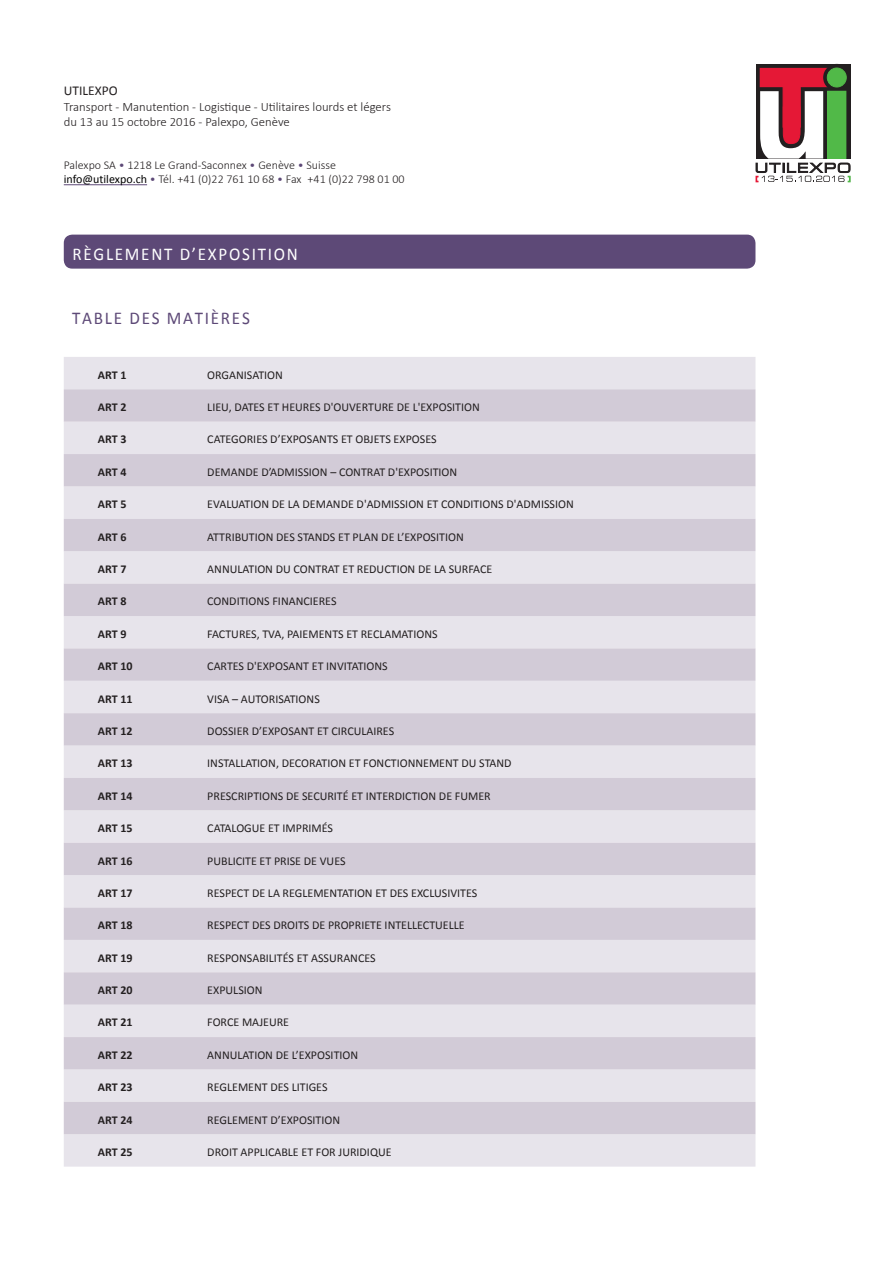
<style>
.page{position:relative;width:893px;height:1263px;background:#fff}
.page>*{position:absolute;margin:0;border:0;box-sizing:border-box;transform-origin:0 0}
.t1{font:18px "Calibri";letter-spacing:.1em;color:#fff;scale:.95 1}
.t2{font:18px "Calibri";letter-spacing:.1em;color:#5d4977;scale:.95 1}
.t3{font:13.5px "Calibri";color:#231f20}
.t4{font:300 12.75px/15.3px "Calibri";color:#231f20}
.t5{font:12px "Calibri";color:#231f20}
.t6{font:700 12px "Calibri";color:#231f20}
.t7{font:300 12px/14.4px "Calibri";color:#231f20}
.s1{color:#5d4977}
.s2{font-weight:400;color:#000}
</style>
<div class="page">
<div style="left:64px;top:357px;width:691px;height:809px;background:#e7e4eb"></div>
<svg style="left:64px;top:389px;width:691px;height:745px;background:#dcd7e0"></svg>
<div style="left:64px;top:235px;width:691px;height:34px;background:#5d4977;border-radius:9px"></div>
<svg style="left:756px;top:64px;width:94px;height:17px"></svg>
<div style="left:760px;top:68px;width:77px;height:19px;background:#e51836"></div>
<svg style="left:825px;top:66px;width:23px;height:23px"></svg>
<div style="left:823px;top:64px;width:27px;height:27px;border:4px solid #231f20;border-radius:50%"></div>
<div style="left:827px;top:68px;width:19px;height:19px;background:#51b948;border-radius:50%"></div>
<div style="left:827px;top:68px;width:19px;height:19px;border:1px solid #51b948;border-radius:50%"></div>
<svg style="left:755px;top:81px;width:95px;height:102px"></svg>
<hr style="left:64px;top:184px;width:83px;height:1px;background:#5d4977">
<p class="t3" style="left:64px;top:82px;width:55px">UTILEXPO</p>
<p class="t4" style="left:64px;top:98px;width:329px">Transport - Manutention - Logistique - Utilitaires lourds et légers du 13 au 15 octobre 2016 - Palexpo, Genève</p>
<p class="t7" style="left:64px;top:157px;width:342px">Palexpo SA <span class="s1">•</span> 1218 Le Grand-Saconnex <span class="s1">•</span> Genève <span class="s1">•</span> Suisse <span class="s2">info@utilexpo.ch</span> <span class="s1">•</span> Tél. +41 (0)22 761 10 68 <span class="s1">•</span> Fax +41 (0)22 798 01 00</p>
<h1 class="t1" style="left:72px;top:242px;width:239px">RÈGLEMENT D’EXPOSITION</h1>
<h1 class="t2" style="left:72px;top:307px;width:188px">TABLE DES MATIÈRES</h1>
<p class="t6" style="left:98px;top:367px;width:30px">ART 1</p>
<p class="t5" style="left:207px;top:367px;width:77px">ORGANISATION</p>
<p class="t6" style="left:98px;top:400px;width:30px">ART 2</p>
<p class="t5" style="left:207px;top:400px;width:274px">LIEU, DATES ET HEURES D'OUVERTURE DE L'EXPOSITION</p>
<p class="t6" style="left:98px;top:432px;width:30px">ART 3</p>
<p class="t5" style="left:207px;top:432px;width:231px">CATEGORIES D’EXPOSANTS ET OBJETS EXPOSES</p>
<p class="t6" style="left:98px;top:464px;width:30px">ART 4</p>
<p class="t5" style="left:207px;top:464px;width:252px">DEMANDE D’ADMISSION – CONTRAT D'EXPOSITION</p>
<p class="t6" style="left:98px;top:497px;width:30px">ART 5</p>
<p class="t5" style="left:207px;top:497px;width:368px">EVALUATION DE LA DEMANDE D'ADMISSION ET CONDITIONS D'ADMISSION</p>
<p class="t6" style="left:98px;top:529px;width:30px">ART 6</p>
<p class="t5" style="left:207px;top:529px;width:258px">ATTRIBUTION DES STANDS ET PLAN DE L’EXPOSITION</p>
<p class="t6" style="left:98px;top:562px;width:30px">ART 7</p>
<p class="t5" style="left:207px;top:562px;width:287px">ANNULATION DU CONTRAT ET REDUCTION DE LA SURFACE</p>
<p class="t6" style="left:98px;top:594px;width:30px">ART 8</p>
<p class="t5" style="left:207px;top:594px;width:131px">CONDITIONS FINANCIERES</p>
<p class="t6" style="left:98px;top:626px;width:30px">ART 9</p>
<p class="t5" style="left:207px;top:626px;width:232px">FACTURES, TVA, PAIEMENTS ET RECLAMATIONS</p>
<p class="t6" style="left:98px;top:659px;width:36px">ART 10</p>
<p class="t5" style="left:207px;top:659px;width:182px">CARTES D'EXPOSANT ET INVITATIONS</p>
<p class="t6" style="left:98px;top:691px;width:36px">ART 11</p>
<p class="t5" style="left:207px;top:691px;width:114px">VISA – AUTORISATIONS</p>
<p class="t6" style="left:98px;top:723px;width:36px">ART 12</p>
<p class="t5" style="left:207px;top:723px;width:188px">DOSSIER D’EXPOSANT ET CIRCULAIRES</p>
<p class="t6" style="left:98px;top:756px;width:36px">ART 13</p>
<p class="t5" style="left:207px;top:756px;width:306px">INSTALLATION, DECORATION ET FONCTIONNEMENT DU STAND</p>
<p class="t6" style="left:98px;top:788px;width:36px">ART 14</p>
<p class="t5" style="left:207px;top:788px;width:285px">PRESCRIPTIONS DE SECURITÉ ET INTERDICTION DE FUMER</p>
<p class="t6" style="left:98px;top:821px;width:36px">ART 15</p>
<p class="t5" style="left:207px;top:821px;width:127px">CATALOGUE ET IMPRIMÉS</p>
<p class="t6" style="left:98px;top:853px;width:36px">ART 16</p>
<p class="t5" style="left:207px;top:853px;width:140px">PUBLICITE ET PRISE DE VUES</p>
<p class="t6" style="left:98px;top:885px;width:36px">ART 17</p>
<p class="t5" style="left:207px;top:885px;width:272px">RESPECT DE LA REGLEMENTATION ET DES EXCLUSIVITES</p>
<p class="t6" style="left:98px;top:918px;width:36px">ART 18</p>
<p class="t5" style="left:207px;top:918px;width:259px">RESPECT DES DROITS DE PROPRIETE INTELLECTUELLE</p>
<p class="t6" style="left:98px;top:950px;width:36px">ART 19</p>
<p class="t5" style="left:207px;top:950px;width:170px">RESPONSABILITÉS ET ASSURANCES</p>
<p class="t6" style="left:98px;top:983px;width:36px">ART 20</p>
<p class="t5" style="left:207px;top:983px;width:57px">EXPULSION</p>
<p class="t6" style="left:98px;top:1015px;width:36px">ART 21</p>
<p class="t5" style="left:207px;top:1015px;width:83px">FORCE MAJEURE</p>
<p class="t6" style="left:98px;top:1047px;width:36px">ART 22</p>
<p class="t5" style="left:207px;top:1047px;width:152px">ANNULATION DE L’EXPOSITION</p>
<p class="t6" style="left:98px;top:1080px;width:36px">ART 23</p>
<p class="t5" style="left:207px;top:1080px;width:122px">REGLEMENT DES LITIGES</p>
<p class="t6" style="left:98px;top:1112px;width:36px">ART 24</p>
<p class="t5" style="left:207px;top:1112px;width:134px">REGLEMENT D’EXPOSITION</p>
<p class="t6" style="left:98px;top:1144px;width:36px">ART 25</p>
<p class="t5" style="left:207px;top:1144px;width:186px">DROIT APPLICABLE ET FOR JURIDIQUE</p>
</div>
